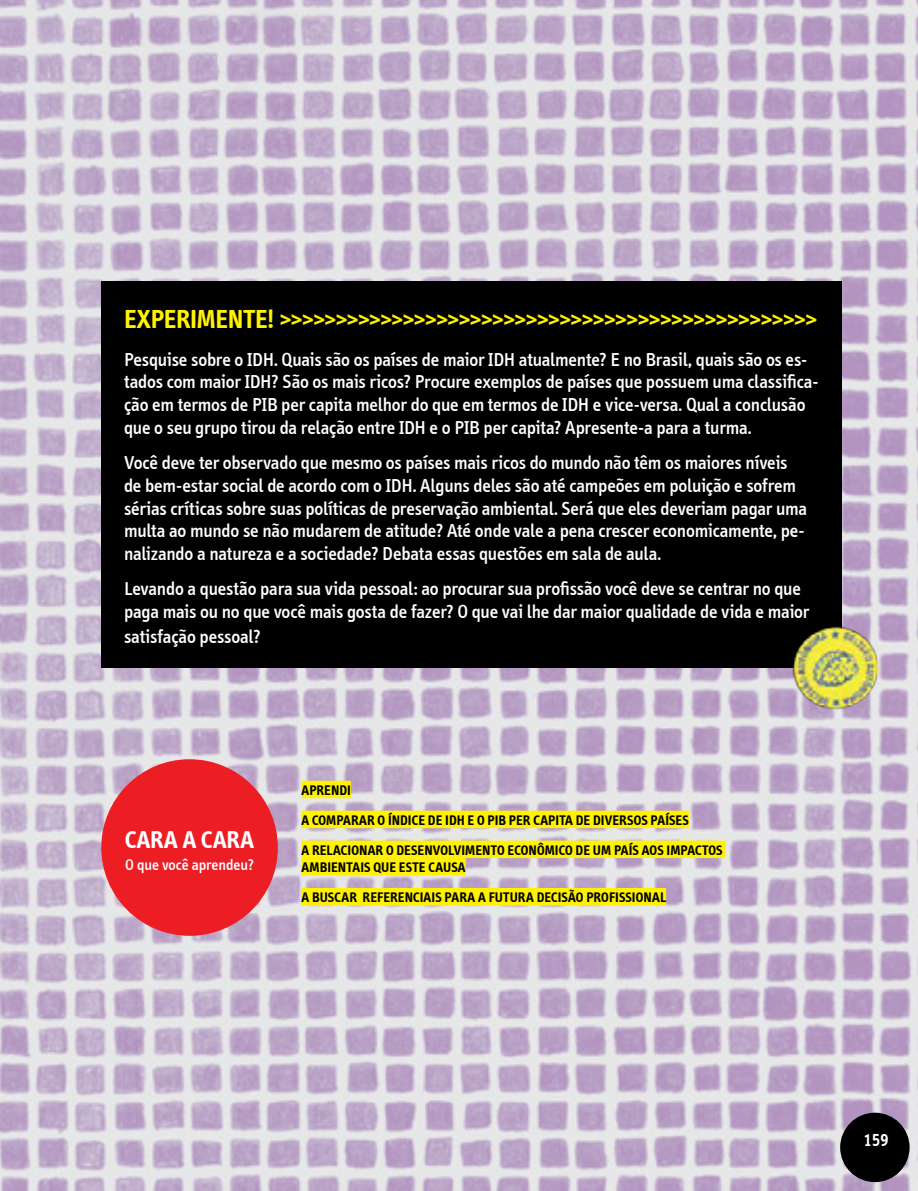
<style>
.page{position:relative;width:918px;height:1191px;background:#fff}
.page>*{position:absolute;margin:0;border:0;box-sizing:border-box;transform-origin:0 0}
.t1{font:700 26.25px "Info";letter-spacing:-.01em;color:#fff200}
.t2{font:700 24.5px "Info";letter-spacing:.02em;color:#fff}
.t3{font:500 19.25px/22.8px "Info";letter-spacing:-.005em;color:#fff}
.t4{font:600 17.5px "Info";color:#fff}
.t5{font:500 15.75px "Info";letter-spacing:.005em;color:#fff}
.t6{font:700 14px/29.9px "Info";letter-spacing:.005em;color:#000}
</style>
<div class="page">
<img style="left:0;top:0;width:918px;height:1191px">
<div style="left:101px;top:281px;width:740px;height:387px;background:#000"></div>
<div style="left:301px;top:780px;width:50px;height:18px;background:#fff200"></div>
<div style="left:301px;top:810px;width:388px;height:18px;background:#fff200"></div>
<div style="left:301px;top:840px;width:424px;height:18px;background:#fff200"></div>
<div style="left:301px;top:858px;width:165px;height:17px;background:#fff200"></div>
<div style="left:301px;top:888px;width:365px;height:17px;background:#fff200"></div>
<div style="left:101px;top:759px;width:177px;height:176px;background:#ed1d24;border-radius:50%"></div>
<img style="left:790px;top:622px;width:91px;height:91px">
<div style="left:840px;top:1112px;width:69px;height:70px;background:#000;border-radius:50%"></div>
<h1 class="t1" style="left:124px;top:304px;width:695px">EXPERIMENTE! &gt;&gt;&gt;&gt;&gt;&gt;&gt;&gt;&gt;&gt;&gt;&gt;&gt;&gt;&gt;&gt;&gt;&gt;&gt;&gt;&gt;&gt;&gt;&gt;&gt;&gt;&gt;&gt;&gt;&gt;&gt;&gt;&gt;&gt;&gt;&gt;&gt;&gt;&gt;&gt;&gt;&gt;&gt;&gt;&gt;&gt;&gt;&gt;</h1>
<p class="t3" style="left:124px;top:348px;width:696px">Pesquise sobre o IDH . Quais são os países de maior IDH atualmente? E no Brasil, quais são os es&shy;tados com maior IDH? São os mais ricos? Procure exemplos de países que possuem uma classifica&shy;ção em termos de PIB per capita melhor do que em termos de IDH e vice-versa. Qual a conclusão que o seu grupo tirou da relação entre IDH e o PIB per capita? Apresente-a para a turma.</p>
<p class="t3" style="left:124px;top:451px;width:684px">Você deve ter observado que mesmo os países mais ricos do mundo não têm os maiores níveis de bem-estar social de acordo com o IDH . Alguns deles são até campeões em poluição e sofrem sérias críticas sobre suas políticas de preservação ambiental. Será que eles deveriam pagar uma multa ao mundo se não mudarem de atitude? Até onde vale a pena crescer economicamente, pe&shy;nalizando a natureza e a sociedade? Debata essas questões em sala de aula.</p>
<p class="t3" style="left:124px;top:577px;width:687px">Levando a questão para sua vida pessoal: ao procurar sua profissão você deve se centrar no que paga mais ou no que você mais gosta de fazer? O que vai lhe dar maior qualidade de vida e maior</p>
<p class="t3" style="left:124px;top:625px;width:138px">satisfação pessoal?</p>
<p class="t2" style="left:125px;top:825px;width:130px">CARA A CARA</p>
<p class="t5" style="left:125px;top:855px;width:130px">O que você aprendeu?</p>
<p class="t6" style="left:301px;top:775px;width:423px">APRENDI<br>A COMPARAR O ÍNDICE DE IDH E O PIB PER CAPITA DE DIVERSOS PAÍSES<br>A RELACIONAR O DESENVOLVIMENTO ECONÔMICO DE UM PAÍS AOS IMPACTOS</p>
<p class="t6" style="left:301px;top:852px;width:105px">AMBIENTAIS QUE ESTE</p>
<p class="t6" style="left:301px;top:852px;width:366px;text-indent:127px">CAUSA<br>A BUSCAR REFERENCIAIS PARA A FUTURA DECISÃO PROFISSIONAL</p>
<p class="t4" style="left:863px;top:1129px;width:27px">159</p>
</div>
